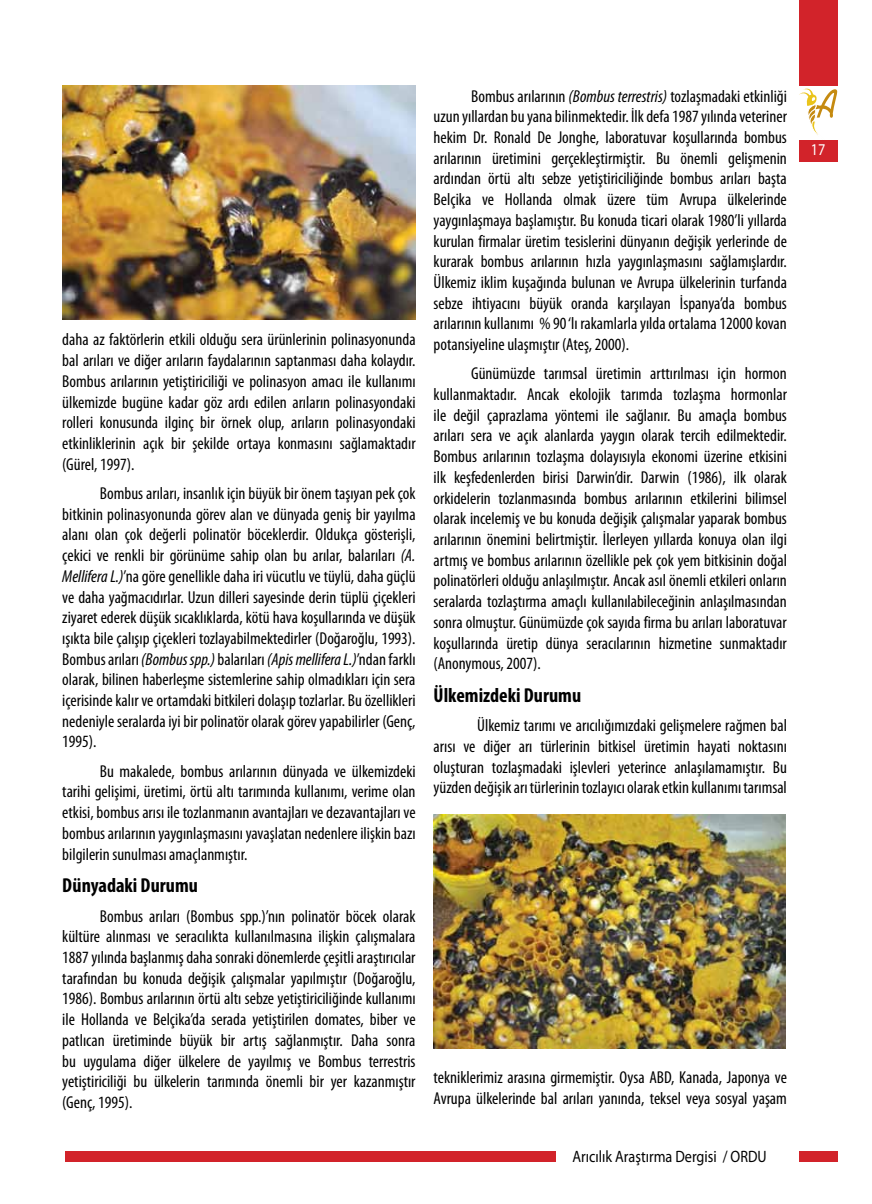
<style>
.page{position:relative;width:872px;height:1204px;background:#fff}
.page>*{position:absolute;margin:0;border:0;box-sizing:border-box;transform-origin:0 0}
.t1{font:700 condensed 20.25px "Myriad Pro";color:#000}
.t2{font:condensed 17.25px/20.7px "Myriad Pro";color:#000;text-align:justify}
.t3{font:16.5px "Myriad Pro";color:#000;scale:.86 1}
.t4{font:16.5px "Myriad Pro";color:#fff;scale:.86 1}
.s1{font-style:italic}
</style>
<div class="page">
<svg style="left:799px;top:88px;width:38px;height:47px"></svg>
<div style="left:799px;top:0;width:38px;height:85px;background:#d2232a"></div>
<div style="left:799px;top:140px;width:38px;height:22px;background:#d2232a"></div>
<div style="left:799px;top:1151px;width:38px;height:10px;background:#d2232a"></div>
<div style="left:65px;top:1151px;width:491px;height:10px;background:#d2232a"></div>
<img style="left:62px;top:85px;width:353px;height:235px">
<img style="left:433px;top:814px;width:352px;height:234px">
<p class="t2" style="left:62px;top:329px;width:355px">daha az faktörlerin etkili olduğu sera ürünlerinin polinasyonunda bal arıları ve diğer arıların faydalarının saptanması daha kolaydır.<br>Bombus arılarının yetiştiriciliği ve polinasyon amacı ile kullanımı ülkemizde bugüne kadar göz ardı edilen arıların polinasyondaki rolleri konusunda ilginç bir örnek olup, arıların polinasyondaki etkinliklerinin açık bir şekilde ortaya konmasını sağlamaktadır (Gürel, 1997).</p>
<p class="t2" style="left:62px;top:482px;width:355px;text-indent:38px">Bombus arıları, insanlık için büyük bir önem taşıyan pek çok bitkinin polinasyonunda görev alan ve dünyada geniş bir yayılma alanı olan çok değerli polinatör böceklerdir. Oldukça gösterişli, çekici ve renkli bir görünüme sahip olan bu arılar, balarıları <span class="s1">(A.<br>Mellifera L.)</span>’na göre genellikle daha iri vücutlu ve tüylü, daha güçlü ve daha yağmacıdırlar. Uzun dilleri sayesinde derin tüplü çiçekleri ziyaret ederek düşük sıcaklıklarda, kötü hava koşullarında ve düşük ışıkta bile çalışıp çiçekleri tozlayabilmektedirler (Doğaroğlu, 1993).<br>Bombus arıları <span class="s1">(Bombus spp.)</span> balarıları <span class="s1">(Apis mellifera L.)</span>’ndan farklı olarak, bilinen haberleşme sistemlerine sahip olmadıkları için sera içerisinde kalır ve ortamdaki bitkileri dolaşıp tozlarlar. Bu özellikleri nedeniyle seralarda iyi bir polinatör olarak görev yapabilirler (Genç, 1995).</p>
<p class="t2" style="left:62px;top:760px;width:355px;text-indent:38px">Bu makalede, bombus arılarının dünyada ve ülkemizdeki tarihi gelişimi, üretimi, örtü altı tarımında kullanımı, verime olan etkisi, bombus arısı ile tozlanmanın avantajları ve dezavantajları ve bombus arılarının yaygınlaşmasını yavaşlatan nedenlere ilişkin bazı bilgilerin sunulması amaçlanmıştır.</p>
<p class="t1" style="left:62px;top:872px;width:137px">Dünyadaki Durumu</p>
<p class="t2" style="left:62px;top:905px;width:355px;text-indent:38px">Bombus arıları (Bombus spp.)’nın polinatör böcek olarak kültüre alınması ve seracılıkta kullanılmasına ilişkin çalışmalara 1887 yılında başlanmış daha sonraki dönemlerde çeşitli araştırıcılar tarafından bu konuda değişik çalışmalar yapılmıştır (Doğaroğlu, 1986). Bombus arılarının örtü altı sebze yetiştiriciliğinde kullanımı ile Hollanda ve Belçika’da serada yetiştirilen domates, biber ve patlıcan üretiminde büyük bir artış sağlanmıştır. Daha sonra bu uygulama diğer ülkelere de yayılmış ve Bombus terrestris yetiştiriciliği bu ülkelerin tarımında önemli bir yer kazanmıştır (Genç, 1995).</p>
<p class="t2" style="left:433px;top:85px;width:355px;text-indent:38px">Bombus arılarının <span class="s1">(Bombus terrestris)</span> tozlaşmadaki etkinliği uzun yıllardan bu yana bilinmektedir. İlk defa 1987 yılında veteriner hekim Dr. Ronald De Jonghe, laboratuvar koşullarında bombus arılarının üretimini gerçekleştirmiştir. Bu önemli gelişmenin ardından örtü altı sebze yetiştiriciliğinde bombus arıları başta Belçika ve Hollanda olmak üzere tüm Avrupa ülkelerinde yaygınlaşmaya başlamıştır. Bu konuda ticari olarak 1980’li yıllarda kurulan firmalar üretim tesislerini dünyanın değişik yerlerinde de kurarak bombus arılarının hızla yaygınlaşmasını sağlamışlardır.<br>Ülkemiz iklim kuşağında bulunan ve Avrupa ülkelerinin turfanda sebze ihtiyacını büyük oranda karşılayan İspanya’da bombus arılarının kullanımı % 90 ‘lı rakamlarla yılda ortalama 12000 kovan potansiyeline ulaşmıştır (Ateş, 2000).</p>
<p class="t2" style="left:433px;top:363px;width:355px;text-indent:38px">Günümüzde tarımsal üretimin arttırılması için hormon kullanmaktadır. Ancak ekolojik tarımda tozlaşma hormonlar ile değil çaprazlama yöntemi ile sağlanır. Bu amaçla bombus arıları sera ve açık alanlarda yaygın olarak tercih edilmektedir.<br>Bombus arılarının tozlaşma dolayısıyla ekonomi üzerine etkisini ilk keşfedenlerden birisi Darwin’dir. Darwin (1986), ilk olarak orkidelerin tozlanmasında bombus arılarının etkilerini bilimsel olarak incelemiş ve bu konuda değişik çalışmalar yaparak bombus arılarının önemini belirtmiştir. İlerleyen yıllarda konuya olan ilgi artmış ve bombus arılarının özellikle pek çok yem bitkisinin doğal polinatörleri olduğu anlaşılmıştır. Ancak asıl önemli etkileri onların seralarda tozlaştırma amaçlı kullanılabileceğinin anlaşılmasından sonra olmuştur. Günümüzde çok sayıda firma bu arıları laboratuvar koşullarında üretip dünya seracılarının hizmetine sunmaktadır (Anonymous, 2007).</p>
<p class="t1" style="left:433px;top:682px;width:149px">Ülkemizdeki Durumu</p>
<p class="t2" style="left:433px;top:715px;width:355px;text-indent:44px">Ülkemiz tarımı ve arıcılığımızdaki gelişmelere rağmen bal arısı ve diğer arı türlerinin bitkisel üretimin hayati noktasını oluşturan tozlaşmadaki işlevleri yeterince anlaşılamamıştır. Bu yüzden değişik arı türlerinin tozlayıcı olarak etkin kullanımı tarımsal</p>
<p class="t2" style="left:433px;top:1067px;width:355px">tekniklerimiz arasına girmemiştir. Oysa ABD, Kanada, Japonya ve<br>Avrupa ülkelerinde bal arıları yanında, teksel veya sosyal yaşam</p>
<p class="t3" style="left:572px;top:1146px;width:227px">Arıcılık Araştırma Dergisi / ORDU</p>
<p class="t4" style="left:811px;top:140px;width:18px">17</p>
</div>
